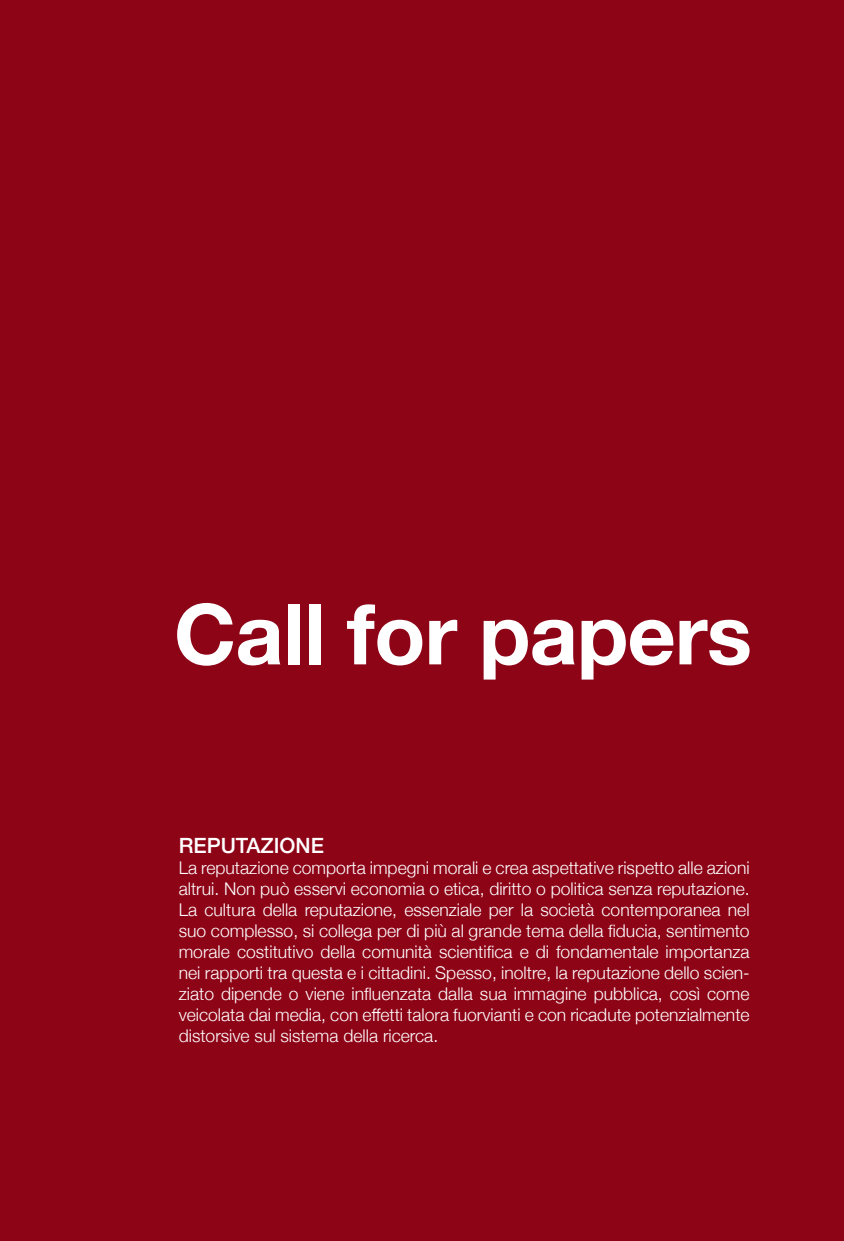
<style>
.page{position:relative;width:844px;height:1241px;background:#fff}
.page>*{position:absolute;margin:0;border:0;box-sizing:border-box;transform-origin:0 0}
.t1{font:700 84px "Helvetica Neue";letter-spacing:-.01em;color:#fff}
.t2{font:500 21px "Helvetica Neue";color:#fff}
.t3{font:300 17.5px/21px "Helvetica Neue";color:#fff;text-align:justify}
</style>
<div class="page">
<div style="left:0;top:0;width:843px;height:1240px;background:#8e0417"></div>
<h1 class="t1" style="left:174px;top:568px;width:579px">Call for papers</h1>
<p class="t2" style="left:179px;top:828px;width:147px">REPUTAZIONE</p>
<p class="t3" style="left:179px;top:855px;width:572px">La reputazione comporta impegni morali e crea aspettative rispetto alle azioni altrui. Non può esservi economia o etica, diritto o politica senza reputazione.<br>La cultura della reputazione, essenziale per la società contemporanea nel suo complesso, si collega per di più al grande tema della fiducia, sentimento morale costitutivo della comunità scientifica e di fondamentale importanza nei rapporti tra questa e i cittadini. Spesso, inoltre, la reputazione dello scien&shy;ziato dipende o viene influenzata dalla sua immagine pubblica, così come veicolata dai media, con effetti talora fuorvianti e con ricadute potenzialmente distorsive sul sistema della ricerca.</p>
</div>
